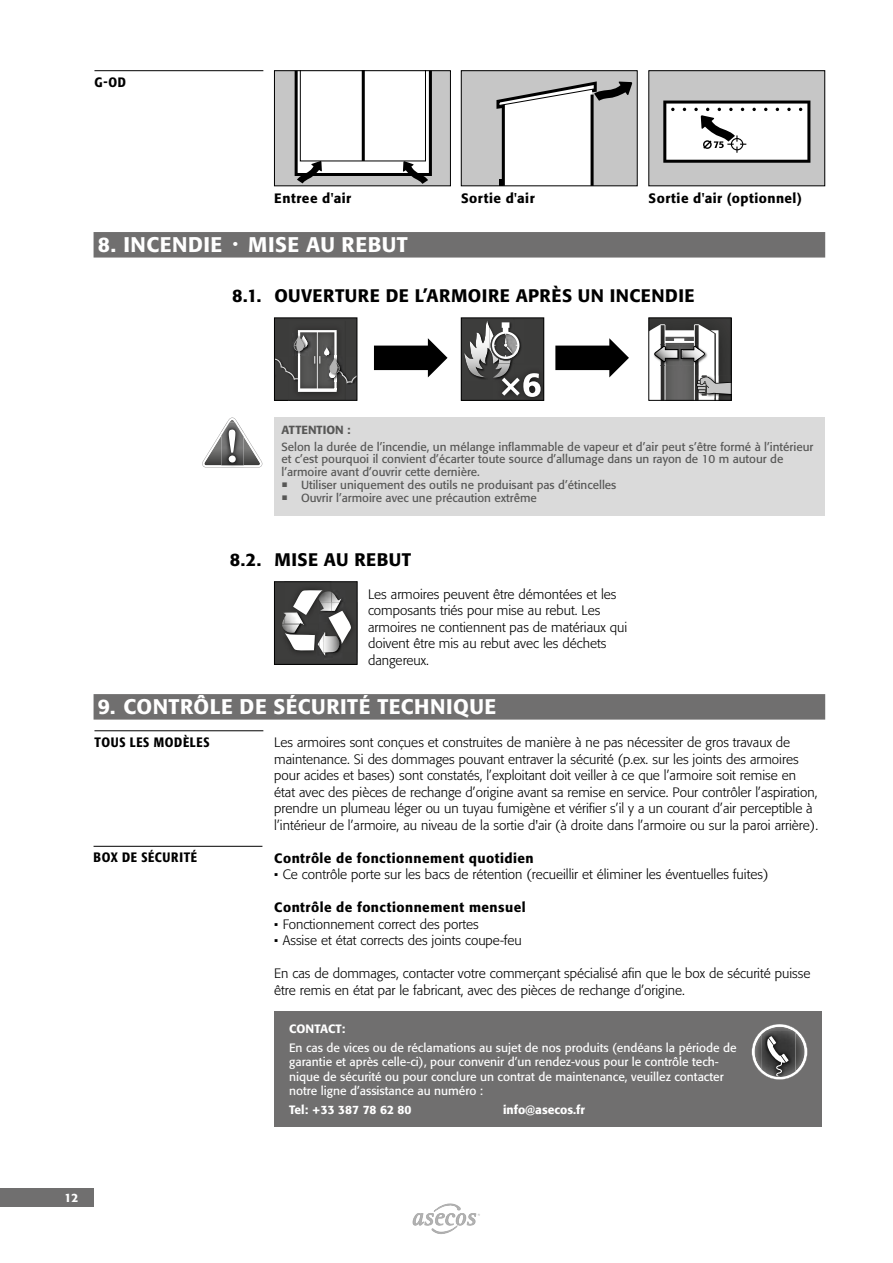
<style>
.page{position:relative;width:893px;height:1263px;background:#fff}
.page>*{position:absolute;margin:0;border:0;box-sizing:border-box;transform-origin:0 0}
.t1{font:500 21px "Formata Pro";letter-spacing:.025em;color:#fff}
.t2{font:500 18px "Formata Pro";letter-spacing:.03em;color:#000}
.t3{font:300 13.5px/16.5px "Formata Pro";color:#000}
.t4{font:500 13.5px "Formata Pro";letter-spacing:.035em;color:#000}
.t5{font:500 condensed 13.5px "Formata Pro";letter-spacing:.05em;color:#000}
.t6{font:12px/14.4px "Formata Pro";color:#fff}
.t7{font:500 12px "Formata Pro";color:#fff}
.t8{font:500 12px "Formata Pro";color:#575756}
.t9{font:11.7px/12.8px "Formata Pro";color:#575756}
.t10{font:500 11.7px "Formata Pro";color:#575756}
.s1{font-family:"Letter Gothic Std";font-weight:700}
.s2{color:#fff}
</style>
<div class="page">
<div style="left:0;top:1188px;width:94px;height:18px;background:#706f6f"></div>
<svg style="left:413px;top:1204px;width:67px;height:29px"></svg>
<div style="left:94px;top:232px;width:731px;height:26px;background:#706f6f"></div>
<div style="left:94px;top:694px;width:731px;height:26px;background:#706f6f"></div>
<div style="left:274px;top:71px;width:176px;height:115px;background:#c6c6c6"></div>
<svg style="left:295px;top:73px;width:137px;height:111px;background:#dbdbdb"></svg>
<div style="left:274px;top:71px;width:177px;height:115px;border:1px solid #000"></div>
<div style="left:461px;top:71px;width:176px;height:115px;background:#c6c6c6"></div>
<svg style="left:496px;top:81px;width:136px;height:103px"></svg>
<div style="left:649px;top:71px;width:176px;height:115px;background:#c6c6c6"></div>
<svg style="left:663px;top:101px;width:147px;height:62px;background:#cecece"></svg>
<div style="left:274px;top:318px;width:83px;height:82px;background:#3c3c3b"></div>
<svg style="left:276px;top:330px;width:82px;height:71px"></svg>
<div style="left:274px;top:318px;width:83px;height:83px;border:1px solid #000"></div>
<img style="left:493px;top:364px;width:49px;height:35px">
<svg style="left:464px;top:320px;width:77px;height:77px;background:#666665"></svg>
<div style="left:461px;top:318px;width:83px;height:83px;border:1px solid #000"></div>
<img style="left:651px;top:320px;width:78px;height:4px">
<svg style="left:651px;top:324px;width:78px;height:75px"></svg>
<div style="left:649px;top:318px;width:82px;height:83px;border:1px solid #000"></div>
<div style="left:274px;top:417px;width:551px;height:99px;background:#dadada"></div>
<div style="left:274px;top:582px;width:83px;height:82px;background:#3c3c3b"></div>
<img style="left:305px;top:589px;width:12px;height:1px">
<svg style="left:282px;top:590px;width:70px;height:66px"></svg>
<div style="left:274px;top:581px;width:83px;height:84px;border:1px solid #000"></div>
<div style="left:274px;top:1011px;width:548px;height:116px;background:#706f6f"></div>
<svg style="left:752px;top:1024px;width:56px;height:56px"></svg>
<hr style="left:94px;top:70px;width:169px;height:1px;background:#000">
<svg style="left:374px;top:338px;width:73px;height:39px"></svg>
<svg style="left:555px;top:338px;width:74px;height:39px"></svg>
<svg style="left:202px;top:418px;width:60px;height:50px"></svg>
<hr style="left:94px;top:730px;width:169px;height:1px;background:#000">
<hr style="left:94px;top:846px;width:168px;height:1px;background:#000">
<p class="t5" style="left:95px;top:74px;width:33px">G-OD</p>
<p class="t4" style="left:274px;top:190px;width:79px">Entree d'air</p>
<p class="t4" style="left:461px;top:190px;width:75px">Sortie d'air</p>
<p class="t4" style="left:649px;top:190px;width:155px">Sortie d'air (optionnel)</p>
<h1 class="t1" style="left:98px;top:233px;width:311px">8. INCENDIE <span class="s1">•</span> MISE AU REBUT</h1>
<h2 class="t2" style="left:232px;top:285px;width:464px">8.1. OUVERTURE DE L’ARMOIRE APRÈS UN INCENDIE</h2>
<p class="t10" style="left:281px;top:422px;width:70px">ATTENTION :</p>
<p class="t9" style="left:281px;top:441px;width:533px">Selon la durée de l’incendie, un mélange inflammable de vapeur et d’air peut s’être formé à l’intérieur et c’est pourquoi il convient d’écarter toute source d’allumage dans un rayon de 10 m autour de l’armoire avant d’ouvrir cette dernière.</p>
<p class="t9" style="left:281px;top:479px;width:336px">○ Utiliser uniquement des outils ne produisant pas d’étincelles</p>
<p class="t9" style="left:281px;top:492px;width:257px">○ Ouvrir l’armoire avec une précaution extrême</p>
<h2 class="t2" style="left:230px;top:549px;width:183px">8.2. MISE AU REBUT</h2>
<p class="t3" style="left:368px;top:587px;width:261px">Les armoires peuvent être démontées et les composants triés pour mise au rebut. Les armoires ne contiennent pas de matériaux qui doivent être mis au rebut avec les déchets dangereux.</p>
<h1 class="t1" style="left:98px;top:695px;width:400px">9. CONTRÔLE DE SÉCURITÉ TECHNIQUE</h1>
<p class="t3" style="left:274px;top:735px;width:546px">Les armoires sont conçues et construites de manière à ne pas nécessiter de gros travaux de maintenance. Si des dommages pouvant entraver la sécurité (p.ex. sur les joints des armoires pour acides et bases) sont constatés, l’exploitant doit veiller à ce que l’armoire soit remise en état avec des pièces de rechange d’origine avant sa remise en service. Pour contrôler l’aspiration, prendre un plumeau léger ou un tuyau fumigène et vérifier s’il y a un courant d’air perceptible à l’intérieur de l’armoire, au niveau de la sortie d'air (à droite dans l’armoire ou sur la paroi arrière).</p>
<p class="t4" style="left:274px;top:850px;width:261px">Contrôle de fonctionnement quotidien</p>
<p class="t3" style="left:274px;top:866px;width:496px">• Ce contrôle porte sur les bacs de rétention (recueillir et éliminer les éventuelles fuites)</p>
<p class="t4" style="left:274px;top:900px;width:253px">Contrôle de fonctionnement mensuel</p>
<p class="t3" style="left:274px;top:916px;width:206px">• Fonctionnement correct des portes</p>
<p class="t3" style="left:274px;top:932px;width:249px">• Assise et état corrects des joints coupe-feu</p>
<p class="t3" style="left:274px;top:966px;width:538px">En cas de dommages, contacter votre commerçant spécialisé afin que le box de sécurité puisse être remis en état par le fabricant, avec des pièces de rechange d’origine.</p>
<p class="t7" style="left:289px;top:1021px;width:58px">CONTACT:</p>
<p class="t6" style="left:289px;top:1041px;width:449px">En cas de vices ou de réclamations au sujet de nos produits (endéans la période de garantie et après celle-ci), pour convenir d’un rendez-vous pour le contrôle tech&shy;nique de sécurité ou pour conclure un contrat de maintenance, veuillez contacter notre ligne d’assistance au numéro :</p>
<p class="t7" style="left:289px;top:1101px;width:124px">Tel: +33 387 78 62 80</p>
<p class="t7" style="left:503px;top:1103px;width:83px">info@asecos.fr</p>
<p class="t5" style="left:95px;top:734px;width:117px">TOUS LES MODÈLES</p>
<p class="t5" style="left:94px;top:850px;width:105px">BOX DE SÉCURITÉ</p>
<p class="t8" style="left:50px;top:1191px;width:30px">12<span class="s2">12</span></p>
</div>
